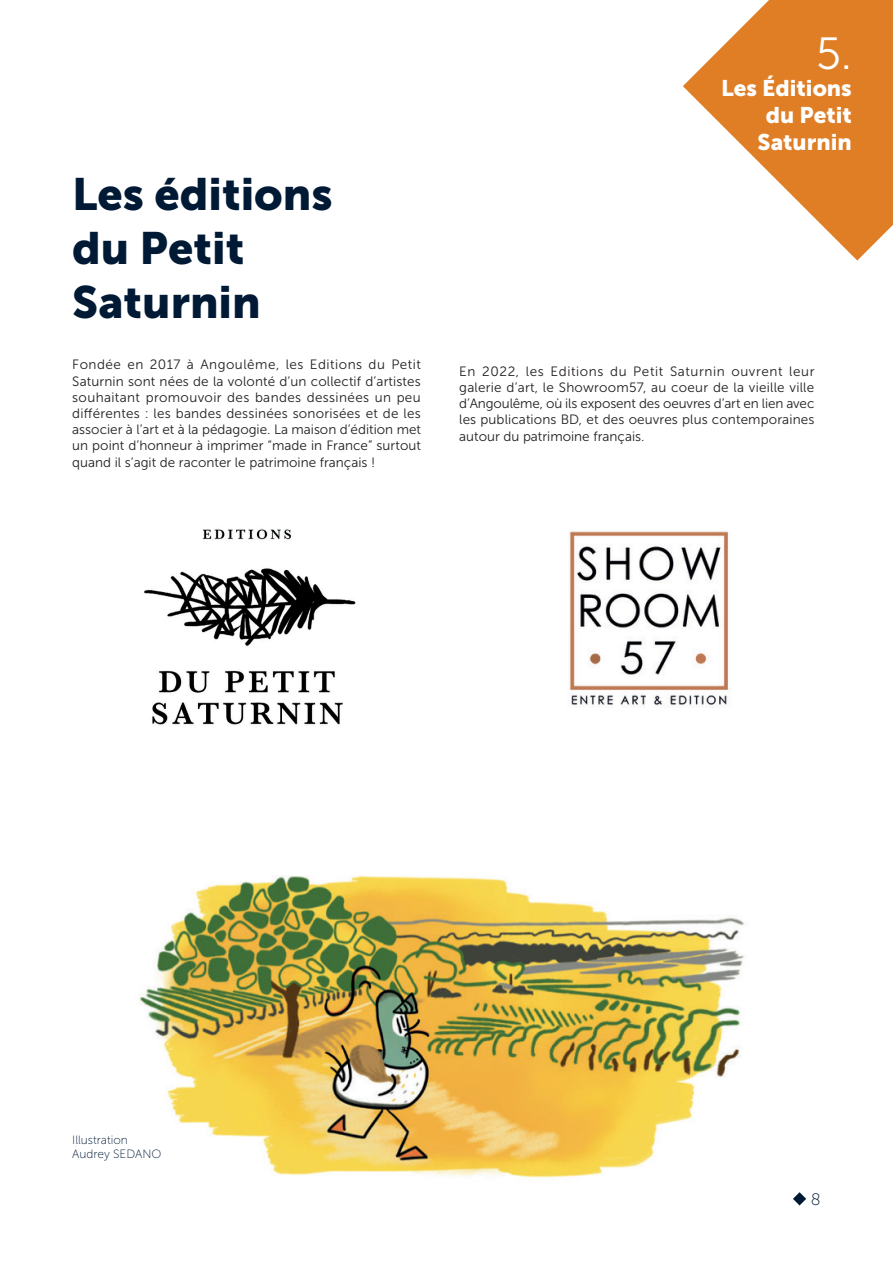
<style>
.page{position:relative;width:893px;height:1263px;background:#fff}
.page>*{position:absolute;margin:0;border:0;box-sizing:border-box;transform-origin:0 0}
.t1{font:45px/54px "Museo Sans 900";color:#001a36}
.t2{font:45px "Museo Sans 300";color:#fff}
.t3{font:22.5px/27px "Museo Sans 900";color:#fff;text-align:right}
.t4{font:16.5px "Museo Sans 100";color:#001a36}
.t5{font:13.5px/16.2px "Museo Sans 300";color:#231f20;text-align:justify}
.t6{font:12px/14.4px "Museo Sans 100";color:#001a36}
</style>
<div class="page">
<svg style="left:683px;top:0;width:210px;height:261px;fill:#e07e26"></svg>
<img style="left:569px;top:531px;width:160px;height:177px">
<img style="left:144px;top:528px;width:212px;height:197px">
<img style="left:139px;top:875px;width:606px;height:303px">
<svg style="left:793px;top:1192px;width:13px;height:13px"></svg>
<h1 class="t1" style="left:72px;top:167px;width:262px">Les éditions du Petit<br>Saturnin</h1>
<h1 class="t2" style="left:816px;top:29px;width:37px">5.</h1>
<h2 class="t3" style="left:721px;top:74px;width:132px">Les Éditions du Petit<br>Saturnin</h2>
<p class="t5" style="left:72px;top:357px;width:350px">Fondée en 2017 à Angoulême, les Editions du Petit Saturnin sont nées de la volonté d’un collectif d’artistes souhaitant promouvoir des bandes dessinées un peu différentes : les bandes dessinées sonorisées et de les associer à l’art et à la pédagogie. La maison d’édition met un point d’honneur à imprimer “made in France” surtout quand il s’agit de raconter le patrimoine français !</p>
<p class="t5" style="left:459px;top:363px;width:357px">En 2022, les Editions du Petit Saturnin ouvrent leur galerie d’art, le Showroom57, au coeur de la vieille ville d’Angoulême, où ils exposent des oeuvres d’art en lien avec les publications BD, et des oeuvres plus contemporaines autour du patrimoine français.</p>
<p class="t6" style="left:72px;top:1132px;width:91px">Illustration<br>Audrey SEDANO</p>
<p class="t4" style="left:811px;top:1190px;width:11px">8</p>
</div>
